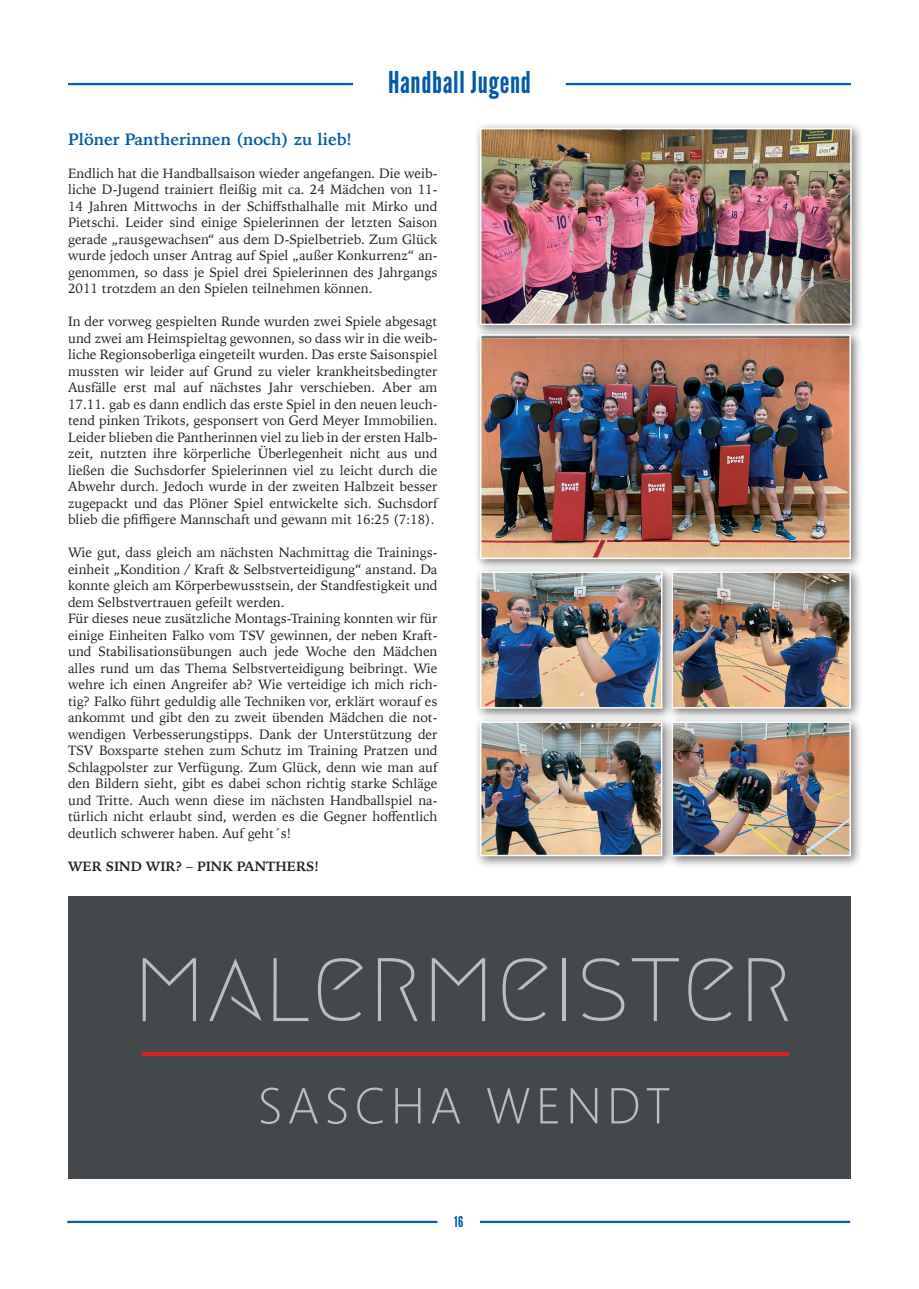
<style>
.page{position:relative;width:919px;height:1289px;background:#fff}
.page>*{position:absolute;margin:0;border:0;box-sizing:border-box;transform-origin:0 0}
.t1{font:30px "League Gothic";letter-spacing:.025em;color:#015aaa}
.t2{font:700 16.5px "Iowan Old Style";color:#015aaa}
.t3{font:15px "League Gothic";color:#015aaa}
.t4{font:13.5px/16.5px "Iowan Old Style";color:#231f20;text-align:justify}
.t5{font:700 13.5px "Iowan Old Style";color:#231f20}
</style>
<div class="page">
<div style="left:68px;top:895px;width:782px;height:283px;background:#45484a"></div>
<svg style="left:261px;top:1087px;width:18px;height:36px"></svg>
<svg style="left:289px;top:1088px;width:29px;height:35px"></svg>
<svg style="left:328px;top:1087px;width:18px;height:36px"></svg>
<svg style="left:357px;top:1087px;width:25px;height:36px"></svg>
<svg style="left:395px;top:1088px;width:25px;height:35px"></svg>
<svg style="left:431px;top:1088px;width:29px;height:35px"></svg>
<svg style="left:487px;top:1088px;width:42px;height:35px"></svg>
<svg style="left:540px;top:1088px;width:17px;height:35px"></svg>
<svg style="left:570px;top:1088px;width:27px;height:35px"></svg>
<svg style="left:611px;top:1088px;width:27px;height:35px"></svg>
<svg style="left:646px;top:1088px;width:23px;height:35px"></svg>
<hr style="left:142px;top:1052px;width:646px;height:4px;background:#dc1f25">
<svg style="left:209px;top:958px;width:52px;height:63px"></svg>
<svg style="left:273px;top:958px;width:35px;height:63px"></svg>
<svg style="left:318px;top:958px;width:45px;height:62px"></svg>
<svg style="left:378px;top:958px;width:39px;height:63px"></svg>
<svg style="left:502px;top:958px;width:45px;height:62px"></svg>
<hr style="left:562px;top:958px;width:3px;height:63px;background:#babebf">
<svg style="left:582px;top:958px;width:42px;height:62px"></svg>
<svg style="left:631px;top:958px;width:47px;height:63px"></svg>
<svg style="left:688px;top:958px;width:45px;height:62px"></svg>
<svg style="left:432px;top:958px;width:53px;height:63px"></svg>
<svg style="left:143px;top:958px;width:53px;height:63px"></svg>
<svg style="left:748px;top:958px;width:40px;height:63px"></svg>
<hr style="left:68px;top:83px;width:285px;height:2px;background:#015aaa">
<hr style="left:566px;top:83px;width:284px;height:2px;background:#015aaa">
<hr style="left:67px;top:1220px;width:370px;height:2px;background:#015aaa">
<hr style="left:480px;top:1220px;width:370px;height:2px;background:#015aaa">
<div style="left:474px;top:122px;width:389px;height:215px;background:#231f20;opacity:.6"></div>
<img style="left:483px;top:131px;width:365px;height:191px">
<div style="left:480px;top:128px;width:371px;height:197px;border:2px solid #fff"></div>
<div style="left:474px;top:328px;width:389px;height:243px;background:#231f20;opacity:.6"></div>
<img style="left:483px;top:337px;width:364px;height:219px">
<div style="left:480px;top:334px;width:370px;height:225px;border:2px solid #fff"></div>
<div style="left:665px;top:715px;width:197px;height:153px;background:#231f20;opacity:.6"></div>
<img style="left:674px;top:724px;width:173px;height:129px">
<div style="left:671px;top:721px;width:179px;height:135px;border:2px solid #fff"></div>
<div style="left:474px;top:715px;width:200px;height:153px;background:#231f20;opacity:.6"></div>
<img style="left:483px;top:724px;width:176px;height:129px">
<div style="left:480px;top:721px;width:182px;height:135px;border:2px solid #fff"></div>
<div style="left:665px;top:565px;width:197px;height:155px;background:#231f20;opacity:.6"></div>
<img style="left:674px;top:574px;width:173px;height:131px">
<div style="left:671px;top:571px;width:179px;height:137px;border:2px solid #fff"></div>
<div style="left:474px;top:565px;width:200px;height:155px;background:#231f20;opacity:.6"></div>
<img style="left:483px;top:574px;width:176px;height:131px">
<div style="left:480px;top:571px;width:182px;height:137px;border:2px solid #fff"></div>
<h1 class="t1" style="left:388px;top:64px;width:144px">Handball Jugend</h1>
<p class="t2" style="left:68px;top:124px;width:286px">Plöner Pantherinnen (noch) zu lieb!</p>
<p class="t4" style="left:68px;top:164px;width:371px">Endlich hat die Handballsaison wieder angefangen. Die weib&shy;liche D-Jugend trainiert fleißig mit ca. 24 Mädchen von 11- 14 Jahren Mittwochs in der Schiffsthalhalle mit Mirko und Pietschi. Leider sind einige Spielerinnen der letzten Saison gerade „rausgewachsen“ aus dem D-Spielbetrieb. Zum Glück wurde jedoch unser Antrag auf Spiel „außer Konkurrenz“ an&shy;genommen, so dass je Spiel drei Spielerinnen des Jahrgangs 2011 trotzdem an den Spielen teilnehmen können.</p>
<p class="t4" style="left:68px;top:313px;width:371px">In der vorweg gespielten Runde wurden zwei Spiele abgesagt und zwei am Heimspieltag gewonnen, so dass wir in die weib&shy;liche Regionsoberliga eingeteilt wurden. Das erste Saisonspiel mussten wir leider auf Grund zu vieler krankheitsbedingter Ausfälle erst mal auf nächstes Jahr verschieben. Aber am 17.11. gab es dann endlich das erste Spiel in den neuen leuch&shy;tend pinken Trikots, gesponsert von Gerd Meyer Immobilien.<br>Leider blieben die Pantherinnen viel zu lieb in der ersten Halb&shy;zeit, nutzten ihre körperliche Überlegenheit nicht aus und ließen die Suchsdorfer Spielerinnen viel zu leicht durch die Abwehr durch. Jedoch wurde in der zweiten Halbzeit besser zugepackt und das Plöner Spiel entwickelte sich. Suchsdorf blieb die pfiffigere Mannschaft und gewann mit 16:25 (7:18).</p>
<p class="t4" style="left:68px;top:544px;width:371px;text-align:left">Wie gut, dass gleich am nächsten Nachmittag die Trainings&shy;einheit „Kondition / Kraft &amp; Selbstverteidigung“ anstand. Da konnte gleich am Körperbewusstsein, der Standfestigkeit und dem Selbstvertrauen gefeilt werden.<br>Für dieses neue zusätzliche Montags-Training konnten wir für einige Einheiten Falko vom TSV gewinnen, der neben Kraft&shy;und Stabilisationsübungen auch jede Woche den Mädchen alles rund um das Thema Selbstverteidigung beibringt. Wie wehre ich einen Angreifer ab? Wie verteidige ich mich rich&shy;tig? Falko führt geduldig alle Techniken vor, erklärt worauf es ankommt und gibt den zu zweit übenden Mädchen die not&shy;wendigen Verbesserungstipps. Dank der Unterstützung der TSV Boxsparte stehen zum Schutz im Training Pratzen und Schlagpolster zur Verfügung. Zum Glück, denn wie man auf den Bildern sieht, gibt es dabei schon richtig starke Schläge und Tritte. Auch wenn diese im nächsten Handballspiel na&shy;türlich nicht erlaubt sind, werden es die Gegner hoffentlich deutlich schwerer haben. Auf geht´s!</p>
<p class="t5" style="left:68px;top:854px;width:252px">WER SIND WIR? – PINK PANTHERS!</p>
<p class="t3" style="left:454px;top:1212px;width:10px">16</p>
</div>
